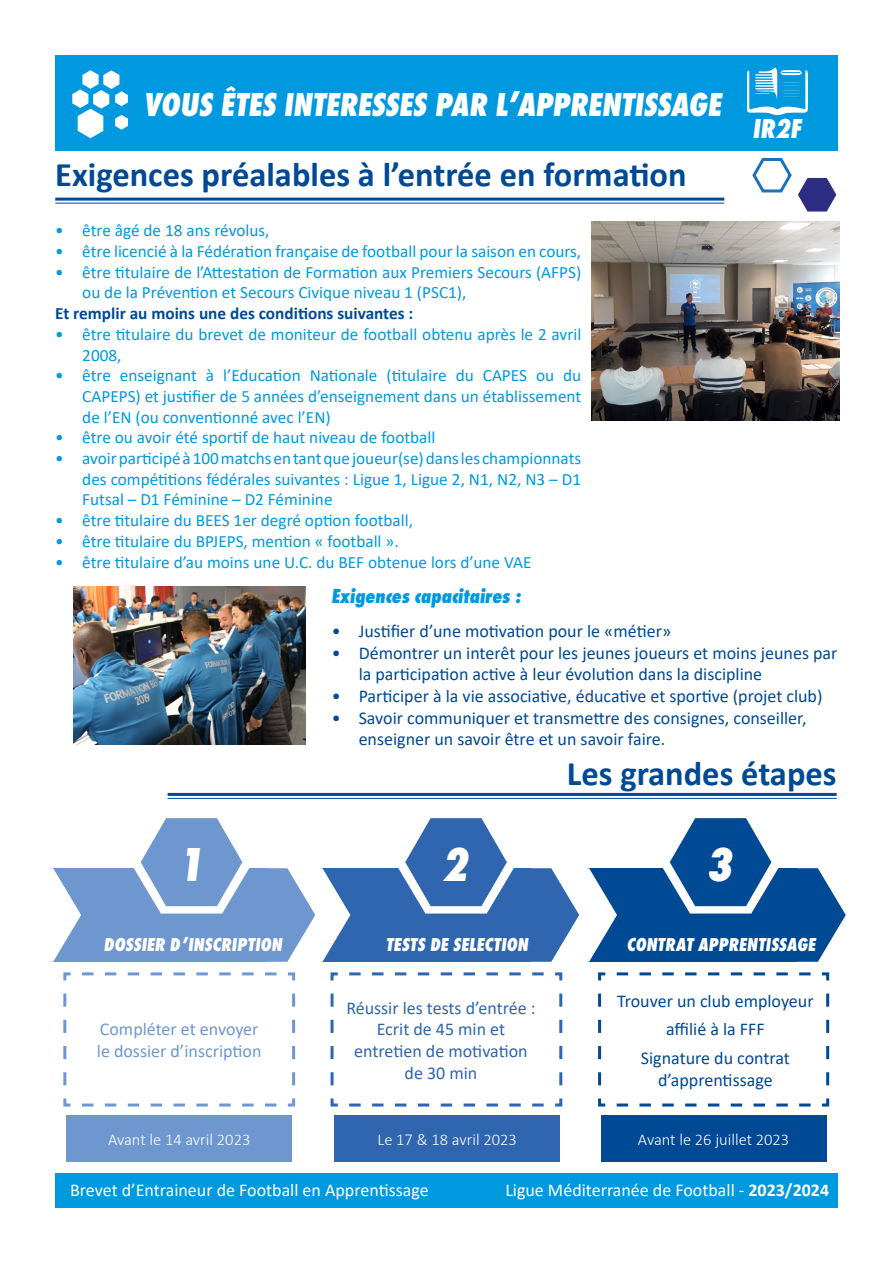
<style>
.page{position:relative;width:893px;height:1263px;background:#fff}
.page>*{position:absolute;margin:0;border:0;box-sizing:border-box;transform-origin:0 0}
.t1{font:italic 800 49.5px "Futura PT Cond";color:#fff}
.t2{font:700 34.5px "Calibri";color:#004994}
.t3{font:italic 800 34.5px "Futura PT Cond";color:#fff}
.t4{font:italic 800 28.5px "Futura PT Cond";color:#fff}
.t5{font:italic 800 21px "Futura PT Cond";color:#0099df}
.t6{font:italic 800 19.5px "Futura PT Cond";letter-spacing:.01em;color:#fff}
.t7{font:18px/28.5px "Calibri";color:#004994}
.t8{font:18px "Calibri";color:#fff}
.t9{font:18px/21.6px "Calibri";color:#3065af;text-align:center}
.t10{font:18px/21.6px "Calibri";color:#6e97cf}
.t11{font:17.25px/20.7px "Calibri";color:#0099df}
.t12{font:700 17.25px "Calibri";color:#004994}
.t13{font:300 16.5px "Calibri";color:#fff}
.s1{font-weight:700}
</style>
<div class="page">
<div style="left:55px;top:55px;width:783px;height:96px;background:#0099df"></div>
<svg style="left:72px;top:70px;width:56px;height:68px"></svg>
<div style="left:55px;top:1173px;width:783px;height:35px;background:#0099df"></div>
<svg style="left:747px;top:67px;width:61px;height:48px"></svg>
<svg style="left:598px;top:972px;width:232px;height:135px"></svg>
<svg style="left:330px;top:972px;width:233px;height:135px"></svg>
<svg style="left:63px;top:972px;width:233px;height:135px"></svg>
<div style="left:587px;top:868px;width:210px;height:94px;background:#004994"></div>
<div style="left:321px;top:868px;width:209px;height:94px;background:#3065af"></div>
<div style="left:48px;top:868px;width:218px;height:94px;background:#6e97cf"></div>
<svg style="left:48px;top:868px;width:33px;height:94px"></svg>
<svg style="left:133px;top:818px;width:217px;height:144px"></svg>
<hr style="left:55px;top:198px;width:669px;height:3px;background:#004994">
<hr style="left:55px;top:203px;width:669px;height:1px;background:#004994">
<hr style="left:168px;top:793px;width:669px;height:3px;background:#004994">
<hr style="left:168px;top:798px;width:669px;height:1px;background:#004994">
<img style="left:591px;top:222px;width:248px;height:199px">
<img style="left:74px;top:587px;width:232px;height:158px">
<svg style="left:398px;top:818px;width:219px;height:144px"></svg>
<svg style="left:663px;top:818px;width:183px;height:144px"></svg>
<svg style="left:752px;top:158px;width:84px;height:54px"></svg>
<div style="left:66px;top:1115px;width:226px;height:47px;background:#6e97cf"></div>
<div style="left:334px;top:1115px;width:226px;height:47px;background:#3065af"></div>
<div style="left:601px;top:1115px;width:225px;height:47px;background:#004994"></div>
<h2 class="t3" style="left:145px;top:84px;width:579px">VOUS ÊTES INTERESSES PAR L’APPRENTISSAGE</h2>
<h2 class="t2" style="left:55px;top:150px;width:633px">Exigences préalables à l’entrée en formation</h2>
<h3 class="t4" style="left:753px;top:112px;width:50px">IR2F</h3>
<p class="t11" style="left:55px;top:220px;width:216px">• être âgé de 18 ans révolus,</p>
<p class="t11" style="left:55px;top:240px;width:527px">• être licencié à la Fédération française de football pour la saison en cours,</p>
<p class="t11" style="left:82px;top:261px;width:500px;text-indent:-27px">• être titulaire de l’Attestation de Formation aux Premiers Secours (AFPS) ou de la Prévention et Secours Civique niveau 1 (PSC1),</p>
<p class="t12" style="left:55px;top:301px;width:359px">Et remplir au moins une des conditions suivantes :</p>
<p class="t11" style="left:82px;top:323px;width:500px;text-indent:-27px">• être titulaire du brevet de moniteur de football obtenu après le 2 avril<br>2008,</p>
<p class="t11" style="left:82px;top:365px;width:500px;text-align:justify;text-indent:-27px">• être enseignant à l’Education Nationale (titulaire du CAPES ou du CAPEPS) et justifier de 5 années d’enseignement dans un établissement de l’EN (ou conventionné avec l’EN)</p>
<p class="t11" style="left:55px;top:427px;width:382px">• être ou avoir été sportif de haut niveau de football</p>
<p class="t11" style="left:82px;top:447px;width:500px;text-align:justify;text-indent:-27px">• avoir participé à 100 matchs en tant que joueur(se) dans les championnats des compétitions fédérales suivantes : Ligue 1, Ligue 2, N1, N2, N3 – D1<br>Futsal – D1 Féminine – D2 Féminine</p>
<p class="t11" style="left:55px;top:510px;width:359px">• être titulaire du BEES 1er degré option football,</p>
<p class="t11" style="left:55px;top:530px;width:345px">• être titulaire du BPJEPS, mention « football ».</p>
<p class="t11" style="left:55px;top:551px;width:478px">• être titulaire d’au moins une U.C. du BEF obtenue lors d’une VAE</p>
<p class="t5" style="left:332px;top:583px;width:191px">Exigences capacitaires :</p>
<p class="t7" style="left:332px;top:616px;width:341px">• Justifier d’une motivation pour le «métier»</p>
<p class="t7" style="left:359px;top:641px;width:480px;line-height:21.6px;text-indent:-27px">• Démontrer un interêt pour les jeunes joueurs et moins jeunes par la participation active à leur évolution dans la discipline</p>
<p class="t7" style="left:332px;top:681px;width:492px">• Participer à la vie associative, éducative et sportive (projet club)</p>
<p class="t7" style="left:359px;top:706px;width:449px;line-height:21.6px;text-indent:-27px">• Savoir communiquer et transmettre des consignes, conseiller, enseigner un savoir être et un savoir faire.</p>
<h1 class="t1" style="left:178px;top:835px;width:28px">1</h1>
<p class="t6" style="left:104px;top:932px;width:180px">DOSSIER D’INSCRIPTION</p>
<p class="t10" style="left:97px;top:1018px;width:166px">Compléter et envoyer le dossier d’inscription</p>
<h2 class="t2" style="left:567px;top:749px;width:271px">Les grandes étapes</h2>
<h1 class="t1" style="left:443px;top:835px;width:28px">2</h1>
<h1 class="t1" style="left:707px;top:835px;width:28px">3</h1>
<p class="t6" style="left:386px;top:932px;width:144px">TESTS DE SELECTION</p>
<p class="t6" style="left:627px;top:932px;width:191px">CONTRAT APPRENTISSAGE</p>
<p class="t9" style="left:346px;top:996px;width:191px">Réussir les tests d’entrée :<br>Ecrit de 45 min et entretien de motivation de 30 min</p>
<p class="t7" style="left:617px;top:986px;width:198px;text-align:center">Trouver un club employeur affilié à la FFF<br>Signature du contrat</p>
<p class="t7" style="left:658px;top:1065px;width:116px">d’apprentissage</p>
<p class="t13" style="left:108px;top:1129px;width:144px">Avant le 14 avril 2023</p>
<p class="t13" style="left:377px;top:1129px;width:141px">Le 17 &amp; 18 avril 2023</p>
<p class="t13" style="left:638px;top:1129px;width:153px">Avant le 26 juillet 2023</p>
<p class="t8" style="left:70px;top:1178px;width:360px">Brevet d’Entraineur de Football en Apprentissage</p>
<p class="t8" style="left:505px;top:1178px;width:325px">Ligue Méditerranée de Football - <span class="s1">2023/2024</span></p>
</div>
